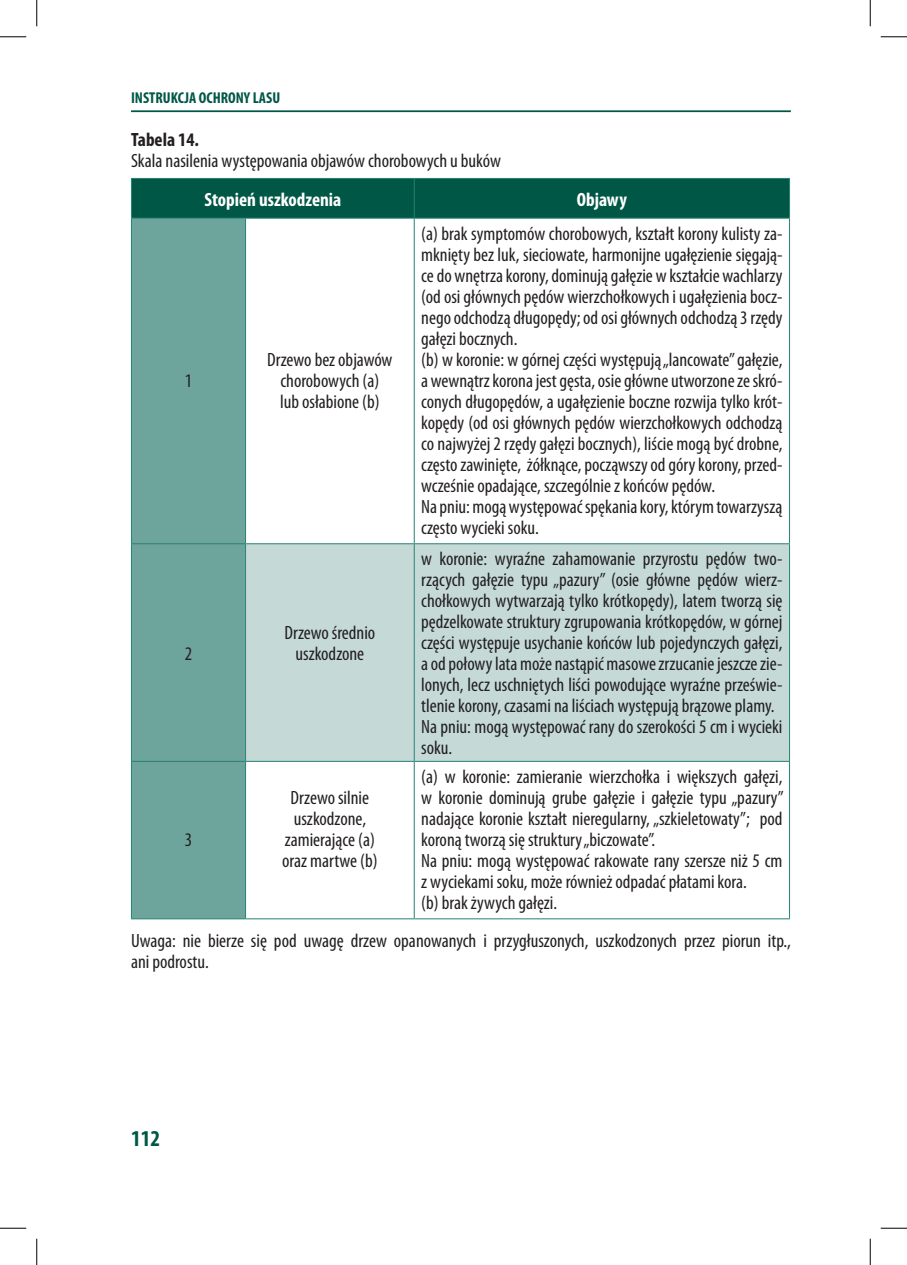
<style>
.page{position:relative;width:907px;height:1265px;background:#fff}
.page>*{position:absolute;margin:0;border:0;box-sizing:border-box;transform-origin:0 0}
.t1{font:700 condensed 22.75px "Myriad Pro";color:#005746}
.t2{font:condensed 19.25px/21px "Myriad Pro";color:#231f20}
.t3{font:700 condensed 19.25px "Myriad Pro";color:#fff}
.t4{font:700 condensed 19.25px "Myriad Pro";color:#231f20}
.t5{font:700 condensed 15.75px "Myriad Pro";color:#005746}
</style>
<div class="page">
<hr style="left:131px;top:110px;width:660px;height:2px;background:#005746">
<div style="left:132px;top:179px;width:657px;height:39px;background:#005746"></div>
<div style="left:132px;top:219px;width:113px;height:699px;background:#6da49c"></div>
<div style="left:246px;top:544px;width:543px;height:216px;background:#c5dad7"></div>
<hr style="left:131px;top:178px;width:115px;height:1px;background:#268174">
<hr style="left:131px;top:179px;width:1px;height:39px;background:#268174">
<hr style="left:246px;top:178px;width:168px;height:1px;background:#268174">
<hr style="left:414px;top:178px;width:376px;height:1px;background:#268174">
<hr style="left:414px;top:179px;width:1px;height:39px;background:#268174">
<hr style="left:789px;top:179px;width:1px;height:39px;background:#268174">
<hr style="left:131px;top:218px;width:115px;height:1px;background:#268174">
<hr style="left:131px;top:218px;width:1px;height:325px;background:#268174">
<hr style="left:246px;top:218px;width:168px;height:1px;background:#268174">
<hr style="left:245px;top:218px;width:1px;height:325px;background:#268174">
<hr style="left:414px;top:218px;width:376px;height:1px;background:#268174">
<hr style="left:414px;top:218px;width:1px;height:325px;background:#268174">
<hr style="left:789px;top:218px;width:1px;height:325px;background:#268174">
<hr style="left:131px;top:543px;width:115px;height:1px;background:#268174">
<hr style="left:131px;top:544px;width:1px;height:216px;background:#268174">
<hr style="left:246px;top:543px;width:168px;height:1px;background:#268174">
<hr style="left:245px;top:544px;width:1px;height:216px;background:#268174">
<hr style="left:414px;top:543px;width:376px;height:1px;background:#268174">
<hr style="left:414px;top:544px;width:1px;height:216px;background:#268174">
<hr style="left:789px;top:544px;width:1px;height:216px;background:#268174">
<hr style="left:131px;top:760px;width:115px;height:1px;background:#268174">
<hr style="left:131px;top:761px;width:1px;height:157px;background:#268174">
<hr style="left:246px;top:760px;width:168px;height:1px;background:#268174">
<hr style="left:245px;top:761px;width:1px;height:157px;background:#268174">
<hr style="left:414px;top:760px;width:376px;height:1px;background:#268174">
<hr style="left:414px;top:761px;width:1px;height:157px;background:#268174">
<hr style="left:789px;top:761px;width:1px;height:157px;background:#268174">
<hr style="left:131px;top:918px;width:115px;height:1px;background:#268174">
<hr style="left:246px;top:918px;width:168px;height:1px;background:#268174">
<hr style="left:414px;top:918px;width:376px;height:1px;background:#268174">
<svg style="left:0;top:36px;width:26px;height:1px"></svg>
<svg style="left:881px;top:36px;width:26px;height:1px"></svg>
<svg style="left:0;top:1227px;width:26px;height:1px"></svg>
<svg style="left:881px;top:1227px;width:26px;height:1px"></svg>
<svg style="left:36px;top:0;width:1px;height:26px"></svg>
<svg style="left:36px;top:1238px;width:1px;height:26px"></svg>
<svg style="left:870px;top:0;width:1px;height:26px"></svg>
<svg style="left:870px;top:1238px;width:1px;height:26px"></svg>
<p class="t5" style="left:131px;top:88px;width:151px">INSTRUKCJA OCHRONY LASU</p>
<p class="t4" style="left:131px;top:127px;width:70px">Tabela 14.</p>
<p class="t2" style="left:131px;top:149px;width:371px">Skala nasilenia występowania objawów chorobowych u buków</p>
<p class="t2" style="left:185px;top:369px;width:9px">1</p>
<p class="t2" style="left:185px;top:642px;width:9px">2</p>
<p class="t2" style="left:185px;top:828px;width:9px">3</p>
<p class="t3" style="left:204px;top:187px;width:138px">Stopień uszkodzenia</p>
<p class="t3" style="left:577px;top:187px;width:51px">Objawy</p>
<p class="t2" style="left:267px;top:348px;width:127px;text-align:center">Drzewo bez objawów chorobowych (a)<br>lub osłabione (b)</p>
<p class="t2" style="left:284px;top:621px;width:92px;text-align:center">Drzewo średnio uszkodzone</p>
<p class="t2" style="left:282px;top:786px;width:97px;text-align:center">Drzewo silnie uszkodzone, zamierające (a) oraz martwe (b)</p>
<p class="t2" style="left:421px;top:222px;width:363px">(a) brak symptomów chorobowych, kształt korony kulisty za&shy;mknięty bez luk, sieciowate, harmonijne ugałęzienie sięgają&shy;ce do wnętrza korony, dominują gałęzie w kształcie wachlarzy (od osi głównych pędów wierzchołkowych i ugałęzienia bocz&shy;nego odchodzą długopędy; od osi głównych odchodzą 3 rzędy gałęzi bocznych.<br>(b) w koronie: w górnej części występują „lancowate” gałęzie, a wewnątrz korona jest gęsta, osie główne utworzone ze skró&shy;conych długopędów, a ugałęzienie boczne rozwija tylko krót&shy;kopędy (od osi głównych pędów wierzchołkowych odchodzą co najwyżej 2 rzędy gałęzi bocznych), liście mogą być drobne, często zawinięte, żółknące, począwszy od góry korony, przed&shy;wcześnie opadające, szczególnie z końców pędów.<br>Na pniu: mogą występować spękania kory, którym towarzyszą często wycieki soku.</p>
<p class="t2" style="left:421px;top:548px;width:363px">w koronie: wyraźne zahamowanie przyrostu pędów two&shy;rzących gałęzie typu „pazury” (osie główne pędów wierz&shy;chołkowych wytwarzają tylko krótkopędy), latem tworzą się pędzelkowate struktury zgrupowania krótkopędów, w górnej części występuje usychanie końców lub pojedynczych gałęzi, a od połowy lata może nastąpić masowe zrzucanie jeszcze zie&shy;lonych, lecz uschniętych liści powodujące wyraźne prześwie&shy;tlenie korony, czasami na liściach występują brązowe plamy.<br>Na pniu: mogą występować rany do szerokości 5 cm i wycieki soku.</p>
<p class="t2" style="left:421px;top:765px;width:364px">(a) w koronie: zamieranie wierzchołka i większych gałęzi, w koronie dominują grube gałęzie i gałęzie typu „pazury” nadające koronie kształt nieregularny, „szkieletowaty”; pod koroną tworzą się struktury „biczowate”.<br>Na pniu: mogą występować rakowate rany szersze niż 5 cm z wyciekami soku, może również odpadać płatami kora.<br>(b) brak żywych gałęzi.</p>
<p class="t2" style="left:131px;top:930px;width:661px">Uwaga: nie bierze się pod uwagę drzew opanowanych i przygłuszonych, uszkodzonych przez piorun itp., ani podrostu.</p>
<p class="t1" style="left:131px;top:1123px;width:31px">112</p>
</div>
